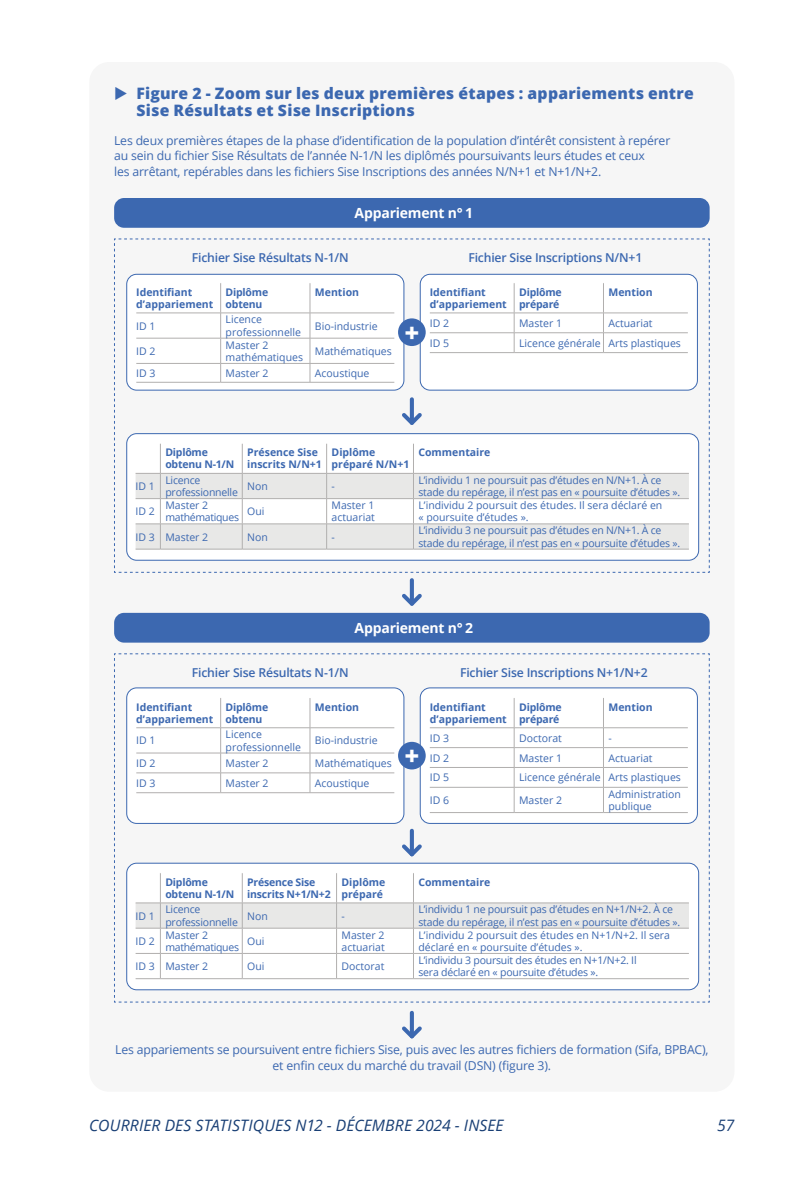
<style>
.page{position:relative;width:794px;height:1191px;background:#fff}
.page>*{position:absolute;margin:0;border:0;box-sizing:border-box;transform-origin:0 0}
.t1{font:800 25.38px "Open Sans";color:#fff}
.t2{font:800 15.75px/17.5px "Open Sans";letter-spacing:.015em;color:#3c68b0}
.t3{font:italic 15.75px "Open Sans";letter-spacing:.01em;color:#193f75}
.t4{font:700 14px "Open Sans";letter-spacing:-.015em;color:#fff}
.t5{font:12.25px/15.8px "Open Sans";letter-spacing:-.015em;color:#3c68b0}
.t6{font:600 12.25px "Open Sans";letter-spacing:-.015em;color:#3c68b0}
.t7{font:10.5px/12.2px "Open Sans";color:#3c68b0}
.t8{font:10.5px/12.2px "Open Sans";letter-spacing:-.02em;color:#3c68b0}
.t9{font:700 10.5px/12.2px "Open Sans";color:#3c68b0}
.t10{font:700 10.5px/12.2px "Open Sans";letter-spacing:-.02em;color:#3c68b0}
.t11{font:10.5px/12.2px "Open Sans";letter-spacing:-.03em;color:#3c68b0}
</style>
<div class="page">
<div style="left:89px;top:62px;width:645px;height:1029px;background:#f6f6f6;border-radius:20px"></div>
<div style="left:114px;top:198px;width:595px;height:30px;background:#3c68b0;border-radius:10px"></div>
<svg style="left:114px;top:239px;width:596px;height:334px"></svg>
<hr style="left:160px;top:443px;width:82px;height:1px;background:#fff">
<hr style="left:242px;top:443px;width:85px;height:1px;background:#fff">
<hr style="left:327px;top:443px;width:86px;height:1px;background:#fff">
<hr style="left:413px;top:443px;width:276px;height:1px;background:#fff">
<svg style="left:410px;top:580px;width:4px;height:10px"></svg>
<svg style="left:402px;top:590px;width:20px;height:16px"></svg>
<div style="left:114px;top:613px;width:595px;height:29px;background:#3c68b0;border-radius:10px"></div>
<svg style="left:114px;top:653px;width:596px;height:349px"></svg>
<hr style="left:160px;top:872px;width:82px;height:1px;background:#fff">
<hr style="left:242px;top:872px;width:94px;height:1px;background:#fff">
<hr style="left:336px;top:872px;width:77px;height:1px;background:#fff">
<hr style="left:413px;top:872px;width:276px;height:1px;background:#fff">
<svg style="left:410px;top:1012px;width:4px;height:10px"></svg>
<svg style="left:402px;top:1022px;width:20px;height:17px"></svg>
<h2 class="t2" style="left:136px;top:84px;width:559px">Figure 2 - Zoom sur les deux premières étapes : appariements entre<br>Sise Résultats et Sise Inscriptions</h2>
<p class="t5" style="left:114px;top:132px;width:558px">Les deux premières étapes de la phase d’identification de la population d’intérêt consistent à repérer au sein du fichier Sise Résultats de l’année N-1/N les diplômés poursuivants leurs études et ceux<br>les arrêtant, repérables dans les fichiers Sise Inscriptions des années N/N+1 et N+1/N+2.</p>
<h3 class="t4" style="left:355px;top:203px;width:120px">Appariement n° 1</h3>
<p class="t6" style="left:192px;top:249px;width:158px">Fichier Sise Résultats N-1/N</p>
<p class="t9" style="left:136px;top:285px;width:79px">Identifiant d’appariement</p>
<p class="t10" style="left:226px;top:285px;width:44px">Diplôme obtenu</p>
<p class="t9" style="left:315px;top:285px;width:46px">Mention</p>
<p class="t7" style="left:136px;top:319px;width:21px">ID 1</p>
<p class="t7" style="left:226px;top:313px;width:77px">Licence professionnelle</p>
<p class="t7" style="left:315px;top:319px;width:64px">Bio-industrie</p>
<p class="t7" style="left:136px;top:344px;width:21px">ID 2</p>
<p class="t7" style="left:226px;top:338px;width:79px">Master 2 mathématiques</p>
<p class="t7" style="left:315px;top:345px;width:78px">Mathématiques</p>
<p class="t7" style="left:136px;top:367px;width:21px">ID 3</p>
<p class="t7" style="left:226px;top:367px;width:44px">Master 2</p>
<p class="t7" style="left:315px;top:367px;width:56px">Acoustique</p>
<h1 class="t1" style="left:405px;top:313px;width:16px">+</h1>
<p class="t6" style="left:468px;top:249px;width:176px">Fichier Sise Inscriptions N/N+1</p>
<p class="t9" style="left:430px;top:285px;width:79px">Identifiant d’appariement</p>
<p class="t10" style="left:519px;top:285px;width:44px">Diplôme préparé</p>
<p class="t9" style="left:608px;top:285px;width:46px">Mention</p>
<p class="t7" style="left:430px;top:317px;width:21px">ID 2</p>
<p class="t7" style="left:519px;top:317px;width:44px">Master 1</p>
<p class="t7" style="left:608px;top:317px;width:46px">Actuariat</p>
<p class="t7" style="left:430px;top:336px;width:21px">ID 5</p>
<p class="t7" style="left:519px;top:336px;width:163px">Licence générale Arts plastiques</p>
<p class="t10" style="left:165px;top:446px;width:70px">Diplôme obtenu N-1/N</p>
<p class="t9" style="left:247px;top:446px;width:76px">Présence Sise inscrits N/N+1</p>
<p class="t9" style="left:331px;top:446px;width:79px">Diplôme préparé N/N+1</p>
<p class="t9" style="left:418px;top:446px;width:73px">Commentaire</p>
<p class="t7" style="left:136px;top:480px;width:21px">ID 1</p>
<p class="t8" style="left:165px;top:474px;width:74px">Licence professionnelle</p>
<p class="t7" style="left:247px;top:480px;width:22px">Non</p>
<p class="t7" style="left:331px;top:480px;width:5px">-</p>
<p class="t8" style="left:418px;top:474px;width:263px">L’individu 1 ne poursuit pas d’études en N/N+1. À ce stade du repérage, il n’est pas en « poursuite d’études ».</p>
<p class="t7" style="left:136px;top:505px;width:21px">ID 2</p>
<p class="t11" style="left:165px;top:499px;width:75px">Master 2 mathématiques</p>
<p class="t7" style="left:247px;top:505px;width:19px">Oui</p>
<p class="t7" style="left:331px;top:499px;width:45px">Master 1 actuariat</p>
<p class="t7" style="left:418px;top:499px;width:245px">L’individu 2 poursuit des études. Il sera déclaré en « poursuite d’études ».</p>
<p class="t7" style="left:136px;top:530px;width:74px">ID 3 Master 2</p>
<p class="t7" style="left:247px;top:530px;width:22px">Non</p>
<p class="t7" style="left:331px;top:530px;width:5px">-</p>
<p class="t8" style="left:418px;top:524px;width:263px">L’individu 3 ne poursuit pas d’études en N/N+1. À ce stade du repérage, il n’est pas en « poursuite d’études ».</p>
<h3 class="t4" style="left:355px;top:618px;width:120px">Appariement n° 2</h3>
<p class="t6" style="left:192px;top:664px;width:158px">Fichier Sise Résultats N-1/N</p>
<p class="t9" style="left:136px;top:700px;width:79px">Identifiant d’appariement</p>
<p class="t10" style="left:226px;top:700px;width:44px">Diplôme obtenu</p>
<p class="t9" style="left:315px;top:700px;width:46px">Mention</p>
<p class="t7" style="left:136px;top:734px;width:21px">ID 1</p>
<p class="t7" style="left:226px;top:728px;width:77px">Licence professionnelle</p>
<p class="t7" style="left:315px;top:734px;width:64px">Bio-industrie</p>
<p class="t7" style="left:136px;top:756px;width:21px">ID 2</p>
<p class="t7" style="left:226px;top:756px;width:44px">Master 2</p>
<p class="t7" style="left:315px;top:756px;width:78px">Mathématiques</p>
<p class="t7" style="left:136px;top:776px;width:21px">ID 3</p>
<p class="t7" style="left:226px;top:776px;width:44px">Master 2</p>
<p class="t7" style="left:315px;top:776px;width:56px">Acoustique</p>
<h1 class="t1" style="left:405px;top:736px;width:16px">+</h1>
<p class="t6" style="left:460px;top:664px;width:189px">Fichier Sise Inscriptions N+1/N+2</p>
<p class="t9" style="left:430px;top:700px;width:79px">Identifiant d’appariement</p>
<p class="t10" style="left:519px;top:700px;width:44px">Diplôme préparé</p>
<p class="t9" style="left:608px;top:700px;width:46px">Mention</p>
<p class="t7" style="left:430px;top:731px;width:21px">ID 3</p>
<p class="t7" style="left:519px;top:731px;width:44px">Doctorat</p>
<p class="t7" style="left:608px;top:731px;width:5px">-</p>
<p class="t7" style="left:430px;top:751px;width:21px">ID 2</p>
<p class="t7" style="left:519px;top:751px;width:44px">Master 1</p>
<p class="t7" style="left:608px;top:751px;width:46px">Actuariat</p>
<p class="t7" style="left:430px;top:771px;width:21px">ID 5</p>
<p class="t7" style="left:519px;top:771px;width:163px">Licence générale Arts plastiques</p>
<p class="t7" style="left:430px;top:793px;width:21px">ID 6</p>
<p class="t7" style="left:519px;top:793px;width:44px">Master 2</p>
<p class="t7" style="left:608px;top:787px;width:74px">Administration publique</p>
<p class="t10" style="left:165px;top:875px;width:70px">Diplôme obtenu N-1/N</p>
<p class="t10" style="left:247px;top:875px;width:85px">Présence Sise inscrits N+1/N+2</p>
<p class="t9" style="left:341px;top:875px;width:45px">Diplôme préparé</p>
<p class="t9" style="left:418px;top:875px;width:73px">Commentaire</p>
<p class="t7" style="left:136px;top:909px;width:21px">ID 1</p>
<p class="t8" style="left:165px;top:903px;width:74px">Licence professionnelle</p>
<p class="t7" style="left:247px;top:909px;width:22px">Non</p>
<p class="t7" style="left:341px;top:909px;width:5px">-</p>
<p class="t8" style="left:418px;top:903px;width:263px">L’individu 1 ne poursuit pas d’études en N+1/N+2. À ce stade du repérage, il n’est pas en « poursuite d’études ».</p>
<p class="t7" style="left:136px;top:934px;width:21px">ID 2</p>
<p class="t11" style="left:165px;top:928px;width:75px">Master 2 mathématiques</p>
<p class="t7" style="left:247px;top:934px;width:19px">Oui</p>
<p class="t7" style="left:341px;top:928px;width:45px">Master 2 actuariat</p>
<p class="t7" style="left:418px;top:928px;width:253px">L’individu 2 poursuit des études en N+1/N+2. Il sera déclaré en « poursuite d’études ».</p>
<p class="t7" style="left:136px;top:960px;width:74px">ID 3 Master 2</p>
<p class="t7" style="left:247px;top:960px;width:19px">Oui</p>
<p class="t7" style="left:341px;top:960px;width:44px">Doctorat</p>
<p class="t8" style="left:418px;top:953px;width:220px">L’individu 3 poursuit des études en N+1/N+2. Il sera déclaré en « poursuite d’études ».</p>
<p class="t5" style="left:115px;top:1041px;width:595px;text-align:center">Les appariements se poursuivent entre fichiers Sise, puis avec les autres fichiers de formation (Sifa, BPBAC), et enfin ceux du marché du travail (DSN) (figure 3).</p>
<h2 class="t3" style="left:89px;top:1114px;width:416px">COURRIER DES STATISTIQUES N12 - DÉCEMBRE 2024 - INSEE</h2>
<h2 class="t3" style="left:717px;top:1114px;width:19px">57</h2>
</div>
